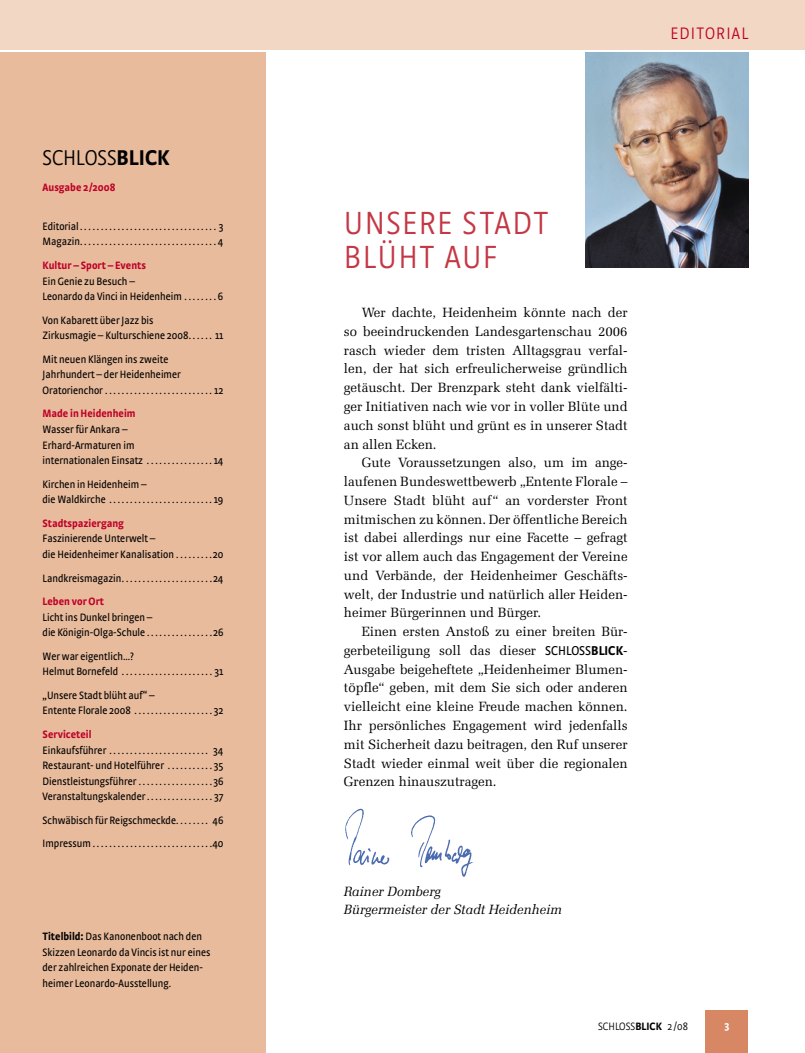
<style>
.page{position:relative;width:805px;height:1053px;background:#fff}
.page>*{position:absolute;margin:0;border:0;box-sizing:border-box;transform-origin:0 0}
.t1{font:300 33.75px/33.8px "Strada Cond";letter-spacing:.045em;color:#c43745;text-align:right}
.t2{font:300 22.5px "Strada Cond";color:#000}
.t3{font:300 17.5px "Strada Cond";letter-spacing:.07em;color:#be0027}
.t4{font:13.5px/18.8px "Zapf Elliptical 711 BT";color:#000;text-align:justify}
.t5{font:italic 13.5px/18.8px "Zapf Elliptical 711 BT";color:#000}
.t6{font:11.25px/15.6px "Strada Cond";color:#000}
.t7{font:700 11.25px "Strada Cond";color:#be0027}
.t8{font:300 11.25px "Strada Cond";color:#000}
.t9{font:700 11.25px "Strada Cond";color:#fff}
.s1{font-weight:700}
.s2{font-family:"Strada Cond"}
.s3{font-family:"Strada Cond";font-weight:700}
</style>
<div class="page">
<div style="left:705px;top:1010px;width:43px;height:42px;background:#d78763"></div>
<div style="left:0;top:0;width:804px;height:50px;background:#f2d8c4"></div>
<div style="left:0;top:52px;width:266px;height:1000px;background:#e8bb9c"></div>
<img style="left:585px;top:52px;width:163px;height:216px">
<img style="left:345px;top:808px;width:128px;height:69px">
<h2 class="t2" style="left:43px;top:145px;width:129px">SCHLOSS<span class="s1">BLICK</span></h2>
<p class="t7" style="left:43px;top:180px;width:74px">Ausgabe 2/2008</p>
<p class="t6" style="left:43px;top:218px;width:182px">Editorial . . . . . . . . . . . . . . . . . . . . . . . . . . . . . . . . 3<br>Magazin................................. 4</p>
<p class="t7" style="left:43px;top:258px;width:105px">Kultur – Sport – Events</p>
<p class="t6" style="left:43px;top:273px;width:182px">Ein Genie zu Besuch –<br>Leonardo da Vinci in Heidenheim . . . . . . . 6</p>
<p class="t6" style="left:43px;top:312px;width:182px">Von Kabarett über Jazz bis<br>Zirkusmagie – Kulturschiene 2008 . . . . . . 11</p>
<p class="t6" style="left:43px;top:351px;width:140px">Mit neuen Klängen ins zweite<br>Jahrhundert – der Heidenheimer<br>Oratorienchor</p>
<p class="t6" style="left:214px;top:382px;width:11px">12</p>
<p class="t7" style="left:43px;top:407px;width:95px">Made in Heidenheim</p>
<p class="t6" style="left:43px;top:421px;width:182px">Wasser für Ankara –<br>Erhard-Armaturen im<br>internationalen Einsatz . . . . . . . . . . . . . . . 14</p>
<p class="t6" style="left:43px;top:476px;width:182px">Kirchen in Heidenheim –<br>die Waldkirche .........................19</p>
<p class="t7" style="left:43px;top:516px;width:83px">Stadtspaziergang</p>
<p class="t6" style="left:43px;top:530px;width:182px">Faszinierende Unterwelt –<br>die Heidenheimer Kanalisation . . . . . . . . 20</p>
<p class="t6" style="left:43px;top:570px;width:182px">Landkreismagazin . . . . . . . . . . . . . . . . . . . . . 24</p>
<p class="t7" style="left:43px;top:594px;width:63px">Leben vor Ort</p>
<p class="t6" style="left:43px;top:609px;width:182px">Licht ins Dunkel bringen –<br>die Königin-Olga-Schule . . . . . . . . . . . . . . . 26</p>
<p class="t6" style="left:43px;top:648px;width:182px">Wer war eigentlich...?<br>Helmut Bornefeld ......................31</p>
<p class="t6" style="left:43px;top:687px;width:182px">„Unsere Stadt blüht auf“ –<br>Entente Florale 2008 ...................32</p>
<p class="t7" style="left:43px;top:727px;width:50px">Serviceteil</p>
<p class="t6" style="left:43px;top:741px;width:182px;text-align:justify">Einkaufsführer . . . . . . . . . . . . . . . . . . . . . . . . 34<br>Restaurant- und Hotelführer . . . . . . . . . . 35<br>Dienstleistungsführer . . . . . . . . . . . . . . . . . 36<br>Veranstaltungskalender . . . . . . . . . . . . . . . 37</p>
<p class="t6" style="left:43px;top:808px;width:182px;line-height:23.4px">Schwäbisch für Reigschmeckde . . . . . . . . 46<br>Impressum ............................ 40</p>
<p class="t6" style="left:43px;top:928px;width:169px"><span class="s1">Titelbild:</span> Das Kanonenboot nach den Skizzen Leonardo da Vincis ist nur eines der zahlreichen Exponate der Heiden&shy;heimer Leonardo-Ausstellung.</p>
<h3 class="t3" style="left:670px;top:24px;width:79px">EDITORIAL</h3>
<h1 class="t1" style="left:344px;top:206px;width:60px">UNSERE</h1>
<h1 class="t1" style="left:344px;top:206px;width:155px">STADT<br>BLÜHT AUF</h1>
<p class="t4" style="left:344px;top:303px;width:285px;text-indent:18px">Wer dachte, Heidenheim könnte nach der so beeindruckenden Landesgartenschau 2006 rasch wieder dem tristen Alltagsgrau verfal&shy;len, der hat sich erfreulicherweise gründlich getäuscht. Der Brenzpark steht dank vielfälti&shy;ger Initiativen nach wie vor in voller Blüte und auch sonst blüht und grünt es in unserer Stadt an allen Ecken.</p>
<p class="t4" style="left:344px;top:453px;width:285px;text-indent:18px">Gute Voraussetzungen also, um im ange&shy;laufenen Bundeswettbewerb „Entente Florale – Unsere Stadt blüht auf“ an vorderster Front mitmischen zu können. Der öffentliche Bereich ist dabei allerdings nur eine Facette – gefragt ist vor allem auch das Engagement der Vereine und Verbände, der Heidenheimer Geschäfts&shy;welt, der Industrie und natürlich aller Heiden&shy;heimer Bürgerinnen und Bürger.</p>
<p class="t4" style="left:344px;top:622px;width:285px;text-indent:18px">Einen ersten Anstoß zu einer breiten Bür&shy;gerbeteiligung soll das dieser <span class="s2">SCHLOSS</span><span class="s3">BLICK</span>-Ausgabe beigeheftete „Heidenheimer Blumen&shy;töpfle“ geben, mit dem Sie sich oder anderen vielleicht eine kleine Freude machen können.<br>Ihr persönliches Engagement wird jedenfalls mit Sicherheit dazu beitragen, den Ruf unserer Stadt wieder einmal weit über die regionalen Grenzen hinauszutragen.</p>
<p class="t5" style="left:344px;top:881px;width:219px">Rainer Domberg<br>Bürgermeister der Stadt Heidenheim</p>
<p class="t8" style="left:598px;top:1019px;width:91px">SCHLOSS<span class="s1">BLICK</span> 2 /08</p>
<p class="t9" style="left:724px;top:1018px;width:6px">3</p>
</div>
